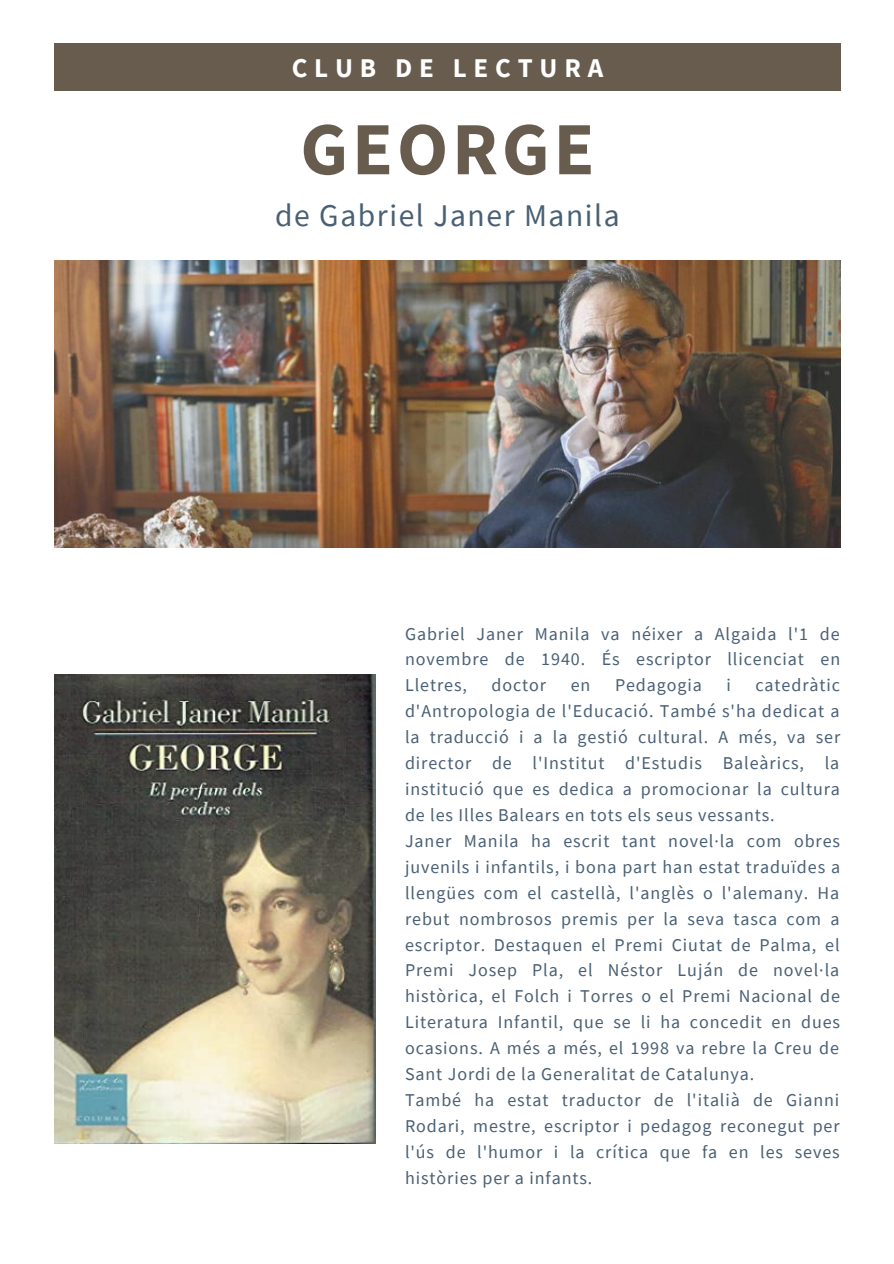
<style>
.page{position:relative;width:894px;height:1264px;background:#fff}
.page>*{position:absolute;margin:0;border:0;box-sizing:border-box;transform-origin:0 0}
.t1{font:700 75px "Source Sans Pro";letter-spacing:.05em;color:#675c4e}
.t2{font:31.5px "Source Sans Pro";letter-spacing:.05em;color:#495f74}
.t3{font:700 27px "Source Sans Pro";letter-spacing:.25em;color:#fff}
.t4{font:18px/26px "Source Sans Pro";letter-spacing:.05em;color:#495f74;text-align:justify}
</style>
<div class="page">
<div style="left:54px;top:44px;width:786px;height:46px;background:#675c4e"></div>
<img style="left:54px;top:260px;width:786px;height:287px">
<img style="left:54px;top:674px;width:321px;height:469px">
<p class="t3" style="left:291px;top:50px;width:313px">CLUB DE LECTURA</p>
<p class="t1" style="left:300px;top:100px;width:296px">GEORGE</p>
<p class="t2" style="left:275px;top:195px;width:346px">de Gabriel Janer Manila</p>
<p class="t4" style="left:405px;top:620px;width:436px">Gabriel Janer Manila va néixer a Algaida l'1 de novembre de 1940. És escriptor llicenciat en Lletres,</p>
<p class="t4" style="left:405px;top:672px;width:436px;text-indent:350px">catedràtic d'Antropologia de l'Educació. També s'ha dedicat a la traducció i a la gestió cultural. A més, va ser director de l'Institut d'Estudis Baleàrics, la institució que es dedica a promocionar la cultura de les Illes Balears en tots els seus vessants.</p>
<p class="t4" style="left:405px;top:827px;width:436px">Janer Manila ha escrit tant novel·la com obres juvenils i infantils, i bona part han estat traduïdes a llengües com el castellà, l'anglès o l'alemany. Ha rebut nombrosos premis per la seva tasca com a escriptor. Destaquen el Premi Ciutat de Palma, el Premi Josep Pla, el Néstor Luján de novel·la històrica, el Folch i Torres o el Premi Nacional de Literatura Infantil, que se li ha concedit en dues ocasions. A més a més, el 1998 va rebre la Creu de Sant Jordi de la Generalitat de Catalunya.</p>
<p class="t4" style="left:405px;top:1086px;width:436px">També ha estat traductor de l'italià de Gianni Rodari, mestre, escriptor i pedagog reconegut per l'ús de l'humor i la crítica que fa en les seves històries per a infants.</p>
<p class="t4" style="left:491px;top:672px;width:56px">doctor</p>
<p class="t4" style="left:570px;top:672px;width:21px">en</p>
<p class="t4" style="left:615px;top:672px;width:88px">Pedagogia</p>
<p class="t4" style="left:726px;top:672px;width:6px">i</p>
</div>
